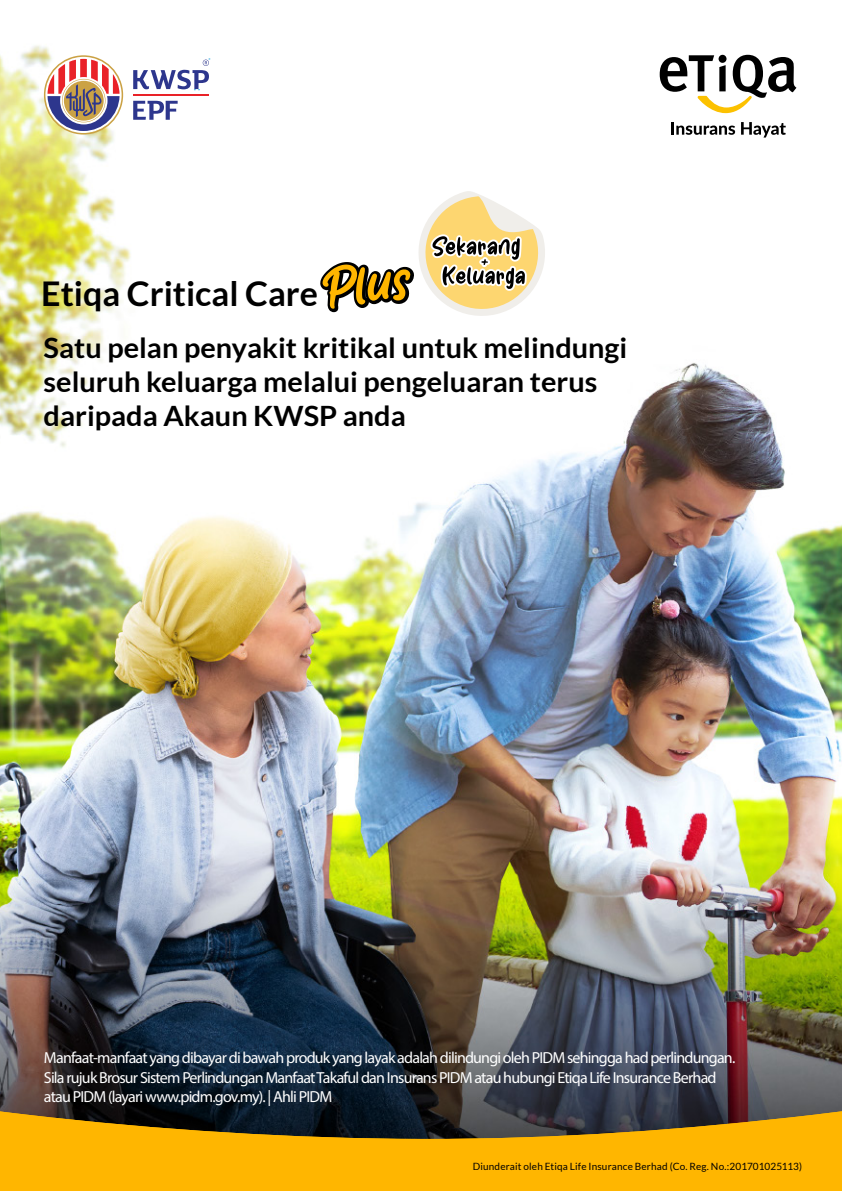
<style>
.page{position:relative;width:842px;height:1191px;background:#fff}
.page>*{position:absolute;margin:0;border:0;box-sizing:border-box;transform-origin:0 0}
.t1{font:700 34px "Lato";color:#000}
.t2{font:700 28px/34px "Lato";color:#000}
.t3{font:16px/19.2px "Myriad Pro";letter-spacing:-.05em;color:#fff}
.t4{font:10px "Lato";letter-spacing:.015em;color:#000}
</style>
<div class="page">
<img style="left:0;top:45px;width:842px;height:1061px">
<svg style="left:320px;top:190px;width:230px;height:132px"></svg>
<svg style="left:0;top:1106px;width:842px;height:85px;background:#c28e0c"></svg>
<svg style="left:660px;top:55px;width:136px;height:58px"></svg>
<div style="left:718px;top:55px;width:8px;height:8px;background:#000;border-radius:50%"></div>
<svg style="left:671px;top:122px;width:64px;height:13px"></svg>
<svg style="left:741px;top:122px;width:45px;height:16px"></svg>
<svg style="left:44px;top:55px;width:79px;height:80px"></svg>
<svg style="left:133px;top:101px;width:45px;height:19px"></svg>
<hr style="left:133px;top:94px;width:76px;height:2px;background:#e92228">
<svg style="left:133px;top:59px;width:77px;height:31px"></svg>
<h1 class="t1" style="left:41px;top:274px;width:278px">Etiqa Critical Care</h1>
<h2 class="t2" style="left:44px;top:330px;width:585px">Satu pelan penyakit kritikal untuk melindungi seluruh keluarga melalui pengeluaran terus daripada Akaun KWSP anda</h2>
<p class="t3" style="left:44px;top:1048px;width:693px">Manfaat-manfaat yang dibayar di bawah produk yang layak adalah dilindungi oleh PIDM sehingga had perlindungan.<br>Sila rujuk Brosur Sistem Perlindungan Manfaat Takaful dan Insurans PIDM atau hubungi Etiqa Life Insurance Berhad atau PIDM (layari www.pidm.gov.my). | Ahli PIDM</p>
<p class="t4" style="left:473px;top:1160px;width:331px">Diunderait oleh Etiqa Life Insurance Berhad (Co. Reg. No.:201701025113)</p>
</div>
